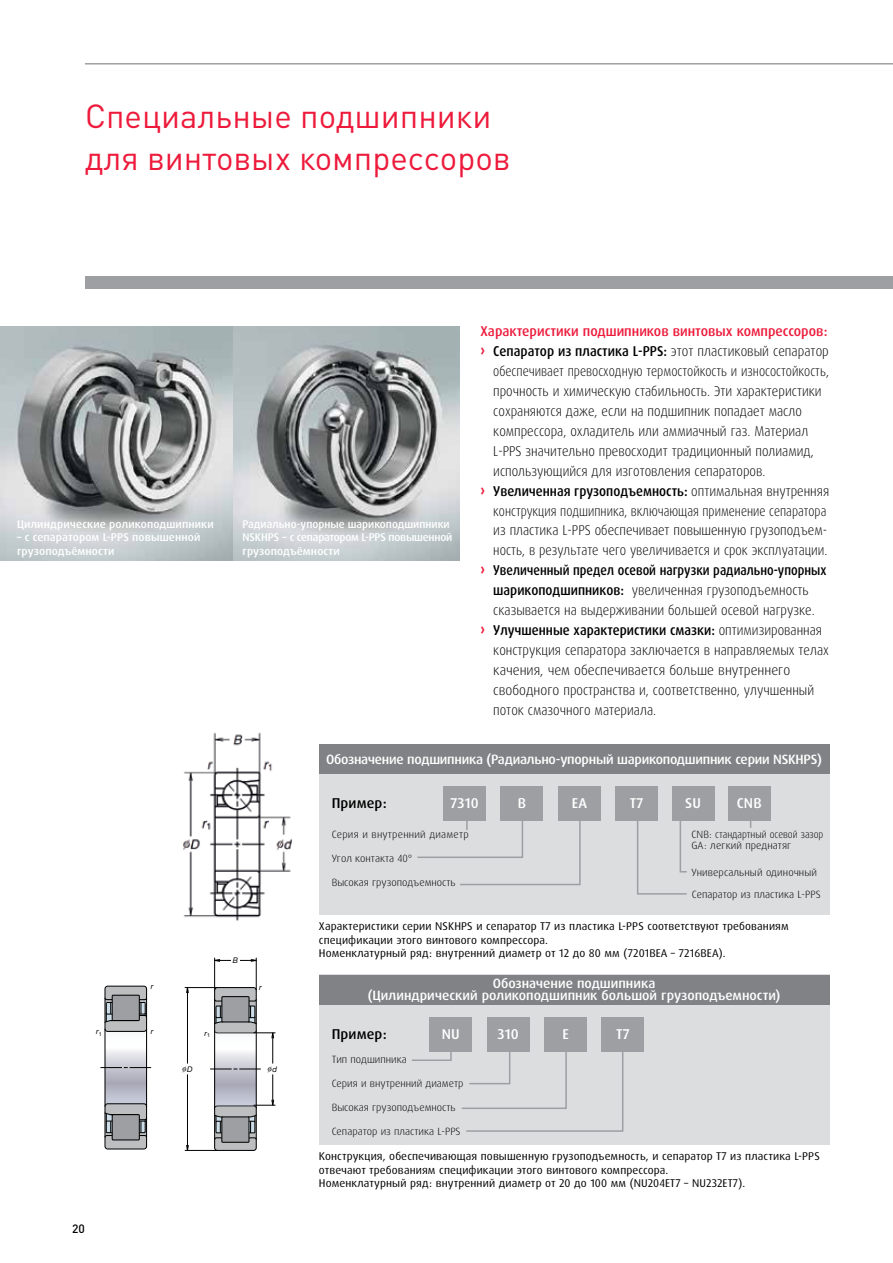
<style>
.page{position:relative;width:893px;height:1263px;background:#fff}
.page>*{position:absolute;margin:0;border:0;box-sizing:border-box;transform-origin:0 0}
.t1{font:33px/42.5px "DIN Pro";color:#ed1a3b}
.t2{font:300 14.25px "Dax Pro";color:#000;scale:.9 1}
.t3{font:500 14.25px "Dax Pro";color:#000;scale:.9 1}
.t4{font:300 14.25px "Dax Pro";color:#000;scale:.95 1}
.t5{font:300 14.25px "Dax Pro";color:#000;scale:.85 1}
.t6{font:300 14.25px "Dax Pro";color:#000;scale:.84 1}
.t7{font:300 14.25px "Dax Pro";color:#000;scale:.88 1}
.t8{font:500 14.25px "Dax Pro";color:#000;scale:.91 1}
.t9{font:500 14.25px "Dax Pro";color:#000;scale:.85 1}
.t10{font:500 14.25px "Dax Pro";color:#ed1a3b;scale:.95 1}
.t11{font:500 14.25px "Dax Pro";letter-spacing:.01em;color:#fff}
.t12{font:500 14.25px "Dax Pro";color:#000}
.t13{font:500 13.5px/12px "Dax Pro";letter-spacing:-.015em;color:#fff;text-align:center}
.t14{font:500 12px "DIN Pro";color:#000}
.t15{font:11.25px/13.5px "Dax Pro";letter-spacing:.01em;color:#000}
.t16{font:500 11.25px/13.5px "Dax Pro";color:#fff}
.t17{font:300 10.5px/10.5px "Dax Pro";color:#000}
.t18{font:300 10.5px "Dax Pro";letter-spacing:.02em;color:#000}
.t19{font:italic 7.65px "Helvetica Neue";color:#000}
.t20{font:5.4px "Helvetica Neue";color:#000}
.s1{font-weight:700;font-size:15px;color:#ed1a3b}
.s2{font-weight:300}
.s3{font-weight:500}
</style>
<div class="page">
<hr style="left:85px;top:63px;width:808px;height:2px;background:#9d9fa2">
<div style="left:85px;top:276px;width:808px;height:13px;background:#9d9fa2"></div>
<hr style="left:187px;top:1074px;width:1px;height:76px;background:#000">
<hr style="left:187px;top:987px;width:1px;height:76px;background:#000">
<hr style="left:185px;top:1150px;width:32px;height:1px;background:#000">
<svg style="left:240px;top:959px;width:16px;height:3px"></svg>
<svg style="left:215px;top:959px;width:16px;height:3px"></svg>
<hr style="left:185px;top:987px;width:32px;height:1px;background:#000">
<hr style="left:256px;top:958px;width:1px;height:32px;background:#000">
<hr style="left:214px;top:958px;width:1px;height:32px;background:#000">
<svg style="left:100px;top:986px;width:51px;height:163px"></svg>
<div style="left:319px;top:975px;width:510px;height:170px;background:#dcddde"></div>
<div style="left:319px;top:975px;width:510px;height:30px;background:#808285"></div>
<svg style="left:412px;top:1051px;width:40px;height:10px"></svg>
<div style="left:429px;top:1017px;width:43px;height:34px;background:#9d9fa2"></div>
<div style="left:487px;top:1017px;width:42px;height:34px;background:#9d9fa2"></div>
<div style="left:544px;top:1017px;width:43px;height:34px;background:#9d9fa2"></div>
<div style="left:602px;top:1017px;width:42px;height:34px;background:#9d9fa2"></div>
<svg style="left:460px;top:1019px;width:164px;height:113px"></svg>
<img style="left:0;top:326px;width:234px;height:234px">
<img style="left:234px;top:326px;width:226px;height:234px">
<div style="left:319px;top:744px;width:510px;height:170px;background:#dcddde"></div>
<div style="left:319px;top:744px;width:510px;height:30px;background:#808285"></div>
<svg style="left:417px;top:788px;width:164px;height:98px"></svg>
<div style="left:443px;top:787px;width:43px;height:34px;background:#9d9fa2"></div>
<div style="left:501px;top:787px;width:42px;height:34px;background:#9d9fa2"></div>
<div style="left:558px;top:787px;width:43px;height:34px;background:#9d9fa2"></div>
<div style="left:615px;top:787px;width:43px;height:34px;background:#9d9fa2"></div>
<svg style="left:637px;top:821px;width:50px;height:74px"></svg>
<div style="left:728px;top:787px;width:42px;height:34px;background:#9d9fa2"></div>
<div style="left:672px;top:787px;width:42px;height:34px;background:#9d9fa2"></div>
<img style="left:183px;top:732px;width:110px;height:189px">
<svg style="left:210px;top:987px;width:65px;height:163px"></svg>
<h1 class="t1" style="left:85px;top:93px;width:427px">Специальные подшипники для винтовых компрессоров</h1>
<p class="t16" style="left:17px;top:517px;width:198px">Цилиндрические роликоподшипники</p>
<p class="t16" style="left:17px;top:530px;width:185px">– с сепаратором L-PPS повышенноӣ грузоподъёмности</p>
<p class="t16" style="left:242px;top:517px;width:212px">Радиально-упорные шарикоподшипники<br>NSKHPS – с сепаратором L-PPS повышенноӣ грузоподъёмности</p>
<p class="t10" style="left:480px;top:322px;width:367px">Характеристики подшипников винтовых компрессоров:</p>
<p class="t8" style="left:480px;top:342px;width:384px"><span class="s1">›</span> Сепаратор из пластика L-PPS: <span class="s2">этот пластиковый сепаратор</span></p>
<p class="t5" style="left:493px;top:362px;width:397px">обеспечивает превосходную термостойкость и износостойкость,</p>
<p class="t2" style="left:493px;top:382px;width:366px">прочность и химическую стабильность. Эти характеристики</p>
<p class="t2" style="left:493px;top:402px;width:344px">сохраняются даже, если на подшипник попадает масло</p>
<p class="t2" style="left:493px;top:422px;width:352px">компрессора, охладитель или аммиачный газ. Материал</p>
<p class="t2" style="left:493px;top:441px;width:358px">L-PPS значительно превосходит традиционный полиамид,</p>
<p class="t2" style="left:493px;top:461px;width:304px">использующийся для изготовления сепараторов.</p>
<p class="t3" style="left:480px;top:481px;width:389px"><span class="s1">›</span> Увеличенная грузоподъемность: <span class="s2">оптимальная внутренняя</span></p>
<p class="t6" style="left:493px;top:501px;width:398px">конструкция подшипника, включающая применение сепаратора</p>
<p class="t2" style="left:493px;top:521px;width:372px">из пластика L-PPS обеспечивает повышенную грузоподъем-</p>
<p class="t7" style="left:493px;top:541px;width:381px">ность, в результате чего увеличивается и срок эксплуатации.</p>
<p class="t9" style="left:480px;top:561px;width:408px"><span class="s1">›</span> Увеличенный предел осевой нагрузки радиально-упорных</p>
<p class="t2" style="left:493px;top:581px;width:352px"><span class="s3">шарикоподшипников:</span> увеличенная грузоподъемность</p>
<p class="t2" style="left:493px;top:601px;width:359px">сказывается на выдерживании большей осевой нагрузке.</p>
<p class="t3" style="left:480px;top:621px;width:381px"><span class="s1">›</span> Улучшенные характеристики смазки: <span class="s2">оптимизированная</span></p>
<p class="t2" style="left:493px;top:641px;width:374px">конструкция сепаратора заключается в направляемых телах</p>
<p class="t4" style="left:493px;top:661px;width:314px">качения, чем обеспечивается больше внутреннего</p>
<p class="t4" style="left:493px;top:681px;width:339px">свободного пространства и, соответственно, улучшенный</p>
<p class="t2" style="left:493px;top:701px;width:182px">поток смазочного материала.</p>
<p class="t19" style="left:233px;top:956px;width:7px">B</p>
<p class="t13" style="left:326px;top:753px;width:497px">Обозначение подшипника (Радиально-упорный шарикоподшипник серии NSKHPS)</p>
<p class="t12" style="left:332px;top:794px;width:57px">Пример:</p>
<p class="t18" style="left:332px;top:827px;width:139px">Серия и внутренний диаметр</p>
<p class="t17" style="left:332px;top:853px;width:82px">Угол контакта 40°</p>
<p class="t17" style="left:332px;top:877px;width:126px">Высокая грузоподъемность</p>
<p class="t17" style="left:692px;top:889px;width:130px">Сепаратор из пластика L-PPS</p>
<p class="t11" style="left:450px;top:794px;width:30px">7310</p>
<p class="t11" style="left:518px;top:794px;width:10px">B</p>
<p class="t11" style="left:572px;top:794px;width:17px">EA</p>
<p class="t11" style="left:630px;top:794px;width:15px">T7</p>
<p class="t11" style="left:685px;top:794px;width:17px">SU</p>
<p class="t11" style="left:737px;top:794px;width:26px">CNB</p>
<p class="t17" style="left:691px;top:829px;width:134px">CNB: стандартный осевой зазор<br>GA: легкий преднатяг</p>
<p class="t17" style="left:691px;top:867px;width:127px">Универсальный одиночный</p>
<p class="t15" style="left:319px;top:919px;width:471px">Характеристики серии NSKHPS и сепаратор Т7 из пластика L-PPS соответствуют требованиям спецификации этого винтового компрессора.<br>Номенклатурный ряд: внутренний диаметр от 12 до 80 мм (7201ВЕА – 7216ВЕА).</p>
<p class="t19" style="left:151px;top:981px;width:4px">r</p>
<p class="t19" style="left:96px;top:1027px;width:7px">r<sub>1</sub></p>
<p class="t19" style="left:151px;top:1026px;width:4px">r</p>
<p class="t19" style="left:204px;top:1028px;width:4px">r</p>
<p class="t20" style="left:207px;top:1032px;width:5px">1</p>
<p class="t19" style="left:259px;top:983px;width:4px">r</p>
<p class="t19" style="left:187px;top:1064px;width:7px">D</p>
<p class="t19" style="left:273px;top:1064px;width:6px">d</p>
<p class="t14" style="left:72px;top:1221px;width:14px">20</p>
<p class="t13" style="left:368px;top:978px;width:414px">Обозначение подшипника<br>(Цилиндрический роликоподшипник большой грузоподъемности)</p>
<p class="t12" style="left:332px;top:1024px;width:57px">Пример:</p>
<p class="t17" style="left:332px;top:1054px;width:77px">Тип подшипника</p>
<p class="t17" style="left:332px;top:1078px;width:133px">Серия и внутренний диаметр</p>
<p class="t17" style="left:332px;top:1102px;width:126px">Высокая грузоподъемность</p>
<p class="t17" style="left:332px;top:1126px;width:130px">Сепаратор из пластика L-PPS</p>
<p class="t11" style="left:442px;top:1024px;width:19px">NU</p>
<p class="t11" style="left:498px;top:1024px;width:23px">310</p>
<p class="t11" style="left:562px;top:1024px;width:8px">E</p>
<p class="t11" style="left:616px;top:1024px;width:15px">T7</p>
<p class="t19" style="left:336px;top:1028px;width:7px">r<sub>1</sub></p>
<p class="t15" style="left:319px;top:1150px;width:502px">Конструкция, обеспечивающая повышенную грузоподъемность, и сепаратор Т7 из пластика L-PPS отвечают требованиям спецификации этого винтового компрессора.<br>Номенклатурный ряд: внутренний диаметр от 20 до 100 мм (NU204ET7 – NU232ET7).</p>
</div>
